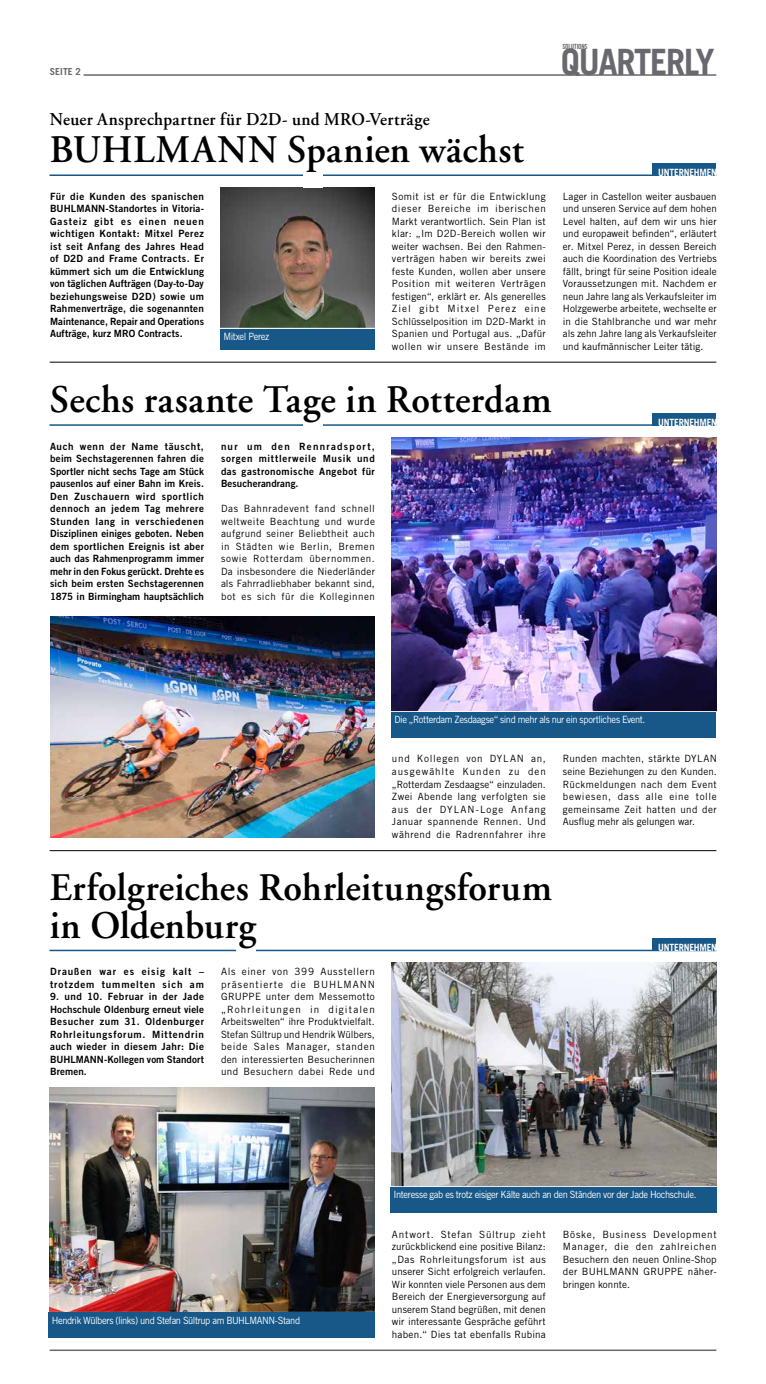
<style>
.page{position:relative;width:766px;height:1384px;background:#fff}
.page>*{position:absolute;margin:0;border:0;box-sizing:border-box;transform-origin:0 0}
.t1{font:600 39px/37.5px "Adobe Garamond";letter-spacing:.01em;color:#000}
.t2{font:700 36.3px "Trade Gothic";letter-spacing:-.035em;color:#68686e;scale:.95 1}
.t3{font:600 18px "Adobe Garamond";letter-spacing:.015em;color:#000;scale:.95 1}
.t4{font:10px/12.5px "Trade Gothic";letter-spacing:.025em;color:#000;text-align:justify}
.t5{font:10px/12.5px "Trade Gothic Bold Two";letter-spacing:.015em;color:#000;text-align:justify}
.t6{font:10px "Trade Gothic";letter-spacing:-.04em;color:#fff;scale:.93 1}
.t7{font:10px/12.5px "Trade Gothic Bold Two";letter-spacing:.09em;color:#000}
.t8{font:700 10px "Trade Gothic";letter-spacing:-.025em;color:#fff;scale:.95 1}
.t9{font:700 9.6px "Trade Gothic";letter-spacing:.01em;color:#68686e}
.t10{font:7.1px "Trade Gothic Bold Cond Twenty";letter-spacing:-.025em;color:#68686e;scale:.95 1}
</style>
<div class="page">
<hr style="left:50px;top:1349px;width:666px;height:1px;background:#68686e">
<hr style="left:83px;top:74px;width:633px;height:2px;background:#68686e">
<hr style="left:50px;top:362px;width:666px;height:1px;background:#000">
<hr style="left:50px;top:850px;width:666px;height:1px;background:#000">
<img style="left:221px;top:187px;width:154px;height:141px">
<hr style="left:49px;top:174px;width:667px;height:2px;background:#175888">
<div style="left:652px;top:163px;width:64px;height:13px;background:#175888"></div>
<hr style="left:49px;top:424px;width:667px;height:2px;background:#175888">
<div style="left:652px;top:413px;width:64px;height:13px;background:#175888"></div>
<hr style="left:49px;top:949px;width:667px;height:2px;background:#175888">
<div style="left:652px;top:938px;width:64px;height:13px;background:#175888"></div>
<img style="left:49px;top:1087px;width:325px;height:224px">
<img style="left:391px;top:962px;width:325px;height:224px">
<img style="left:50px;top:617px;width:325px;height:220px">
<img style="left:391px;top:437px;width:325px;height:274px">
<svg style="left:48px;top:1311px;width:327px;height:27px"></svg>
<div style="left:49px;top:1312px;width:326px;height:25px;background:#175888"></div>
<svg style="left:390px;top:1186px;width:327px;height:27px"></svg>
<div style="left:390px;top:1187px;width:326px;height:25px;background:#175888"></div>
<div style="left:303px;top:173px;width:20px;height:14px;background:#fff"></div>
<div style="left:303px;top:423px;width:20px;height:14px;background:#fff"></div>
<div style="left:236px;top:948px;width:20px;height:14px;background:#fff"></div>
<div style="left:219px;top:328px;width:157px;height:23px;background:#175888"></div>
<svg style="left:391px;top:711px;width:325px;height:27px"></svg>
<div style="left:391px;top:712px;width:324px;height:25px;background:#175888"></div>
<p class="t9" style="left:50px;top:66px;width:33px">SEITE 2</p>
<h3 class="t3" style="left:50px;top:109px;width:401px">Neuer Ansprechpartner für D2D- und MRO-Verträge</h3>
<h1 class="t1" style="left:50px;top:132px;width:475px">BUHLMANN Spanien wächst</h1>
<p class="t10" style="left:562px;top:42px;width:28px">SOLUTIONS</p>
<h2 class="t2" style="left:560px;top:40px;width:163px">QUARTERLY</h2>
<p class="t8" style="left:658px;top:166px;width:63px">UNTERNEHMEN</p>
<p class="t5" style="left:50px;top:190px;width:155px">Für die Kunden des spanischen BUHLMANN-Standortes in Vitoria-Gasteiz gibt es einen neuen wichtigen Kontakt: Mitxel Perez ist seit Anfang des Jahres Head of D2D and Frame Contracts. Er kümmert sich um die Entwicklung von täglichen Aufträgen (Day-to-Day beziehungsweise D2D) sowie um Rahmenverträge, die sogenannten Maintenance, Repair and Operations Aufträge, kurz MRO Contracts.</p>
<p class="t4" style="left:392px;top:190px;width:155px">Somit ist er für die Entwicklung dieser Bereiche im iberischen Markt verantwortlich. Sein Plan ist klar: „Im D2D-Bereich wollen wir weiter wachsen. Bei den Rahmen&shy;verträgen haben wir bereits zwei feste Kunden, wollen aber unsere Position mit weiteren Verträgen festigen“, erklärt er. Als generelles Ziel gibt Mitxel Perez eine Schlüsselposition im D2D-Markt in Spanien und Portugal aus. „Dafür wollen wir unsere Bestände im</p>
<p class="t4" style="left:562px;top:190px;width:155px">Lager in Castellon weiter ausbauen und unseren Service auf dem hohen Level halten, auf dem wir uns hier und europaweit befinden“, erläutert er. Mitxel Perez, in dessen Bereich auch die Koordination des Vertriebs fällt, bringt für seine Position ideale Voraussetzungen mit. Nachdem er neun Jahre lang als Verkaufsleiter im Holzgewerbe arbeitete, wechselte er in die Stahlbranche und war mehr als zehn Jahre lang als Verkaufsleiter und kaufmännischer Leiter tätig.</p>
<p class="t6" style="left:223px;top:330px;width:51px">Mitxel Perez</p>
<h1 class="t1" style="left:50px;top:382px;width:503px">Sechs rasante Tage in Rotterdam</h1>
<p class="t5" style="left:50px;top:440px;width:155px">Auch wenn der Name täuscht, beim Sechstagerennen fahren die Sportler nicht sechs Tage am Stück pausenlos auf einer Bahn im Kreis.<br>Den Zuschauern wird sportlich dennoch an jedem Tag mehrere Stunden lang in verschiedenen Disziplinen einiges geboten. Neben dem sportlichen Ereignis ist aber auch das Rahmenprogramm immer mehr in den Fokus gerückt. Drehte es sich beim ersten Sechstagerennen 1875 in Birmingham hauptsächlich</p>
<p class="t5" style="left:221px;top:440px;width:155px">nur um den Rennradsport, sorgen mittlerweile Musik und das gastronomische Angebot für Besucherandrang.</p>
<p class="t4" style="left:221px;top:502px;width:155px">Das Bahnradevent fand schnell weltweite Beachtung und wurde aufgrund seiner Beliebtheit auch in Städten wie Berlin, Bremen sowie Rotterdam übernommen.<br>Da insbesondere die Niederländer als Fahrradliebhaber bekannt sind, bot es sich für die Kolleginnen</p>
<p class="t8" style="left:658px;top:416px;width:63px">UNTERNEHMEN</p>
<p class="t6" style="left:394px;top:713px;width:271px">Die „Rotterdam Zesdaagse“ sind mehr als nur ein sportliches Event.</p>
<p class="t4" style="left:392px;top:752px;width:155px">und Kollegen von DYLAN an, ausgewählte Kunden zu den „Rotterdam Zesdaagse“ einzuladen.<br>Zwei Abende lang verfolgten sie aus der DYLAN-Loge Anfang Januar spannende Rennen. Und während die Radrennfahrer ihre</p>
<p class="t4" style="left:562px;top:752px;width:155px">Runden machten, stärkte DYLAN seine Beziehungen zu den Kunden.<br>Rückmeldungen nach dem Event bewiesen, dass alle eine tolle gemeinsame Zeit hatten und der Ausflug mehr als gelungen war.</p>
<h1 class="t1" style="left:50px;top:869px;width:503px">Erfolgreiches Rohrleitungsforum in Oldenburg</h1>
<p class="t7" style="left:50px;top:965px;width:155px">Draußen war es eisig kalt – trotzdem tummelten sich am</p>
<p class="t5" style="left:50px;top:990px;width:155px">9. und 10. Februar in der Jade Hochschule Oldenburg erneut viele Besucher zum 31. Oldenburger Rohrleitungsforum. Mittendrin auch wieder in diesem Jahr: Die BUHLMANN-Kollegen vom Standort Bremen.</p>
<p class="t4" style="left:221px;top:965px;width:155px">Als einer von 399 Ausstellern präsentierte die BUHLMANN GRUPPE unter dem Messemotto „Rohrleitungen in digitalen Arbeitswelten“ ihre Produktvielfalt.<br>Stefan Sültrup und Hendrik Wülbers, beide Sales Manager, standen den interessierten Besucherinnen und Besuchern dabei Rede und</p>
<p class="t8" style="left:658px;top:941px;width:63px">UNTERNEHMEN</p>
<p class="t6" style="left:52px;top:1313px;width:268px">Hendrik Wülbers (links) und Stefan Sültrup am BUHLMANN-Stand</p>
<p class="t6" style="left:393px;top:1188px;width:327px">Interesse gab es trotz eisiger Kälte auch an den Ständen vor der Jade Hochschule.</p>
<p class="t4" style="left:392px;top:1227px;width:155px">Antwort. Stefan Sültrup zieht zurückblickend eine positive Bilanz: „Das Rohrleitungsforum ist aus unserer Sicht erfolgreich verlaufen.<br>Wir konnten viele Personen aus dem Bereich der Energieversorgung auf unserem Stand begrüßen, mit denen wir interessante Gespräche geführt haben.“ Dies tat ebenfalls Rubina</p>
<p class="t4" style="left:562px;top:1227px;width:155px">Böske, Business Development Manager, die den zahlreichen Besuchern den neuen Online-Shop der BUHLMANN GRUPPE näher&shy;bringen konnte.</p>
</div>
